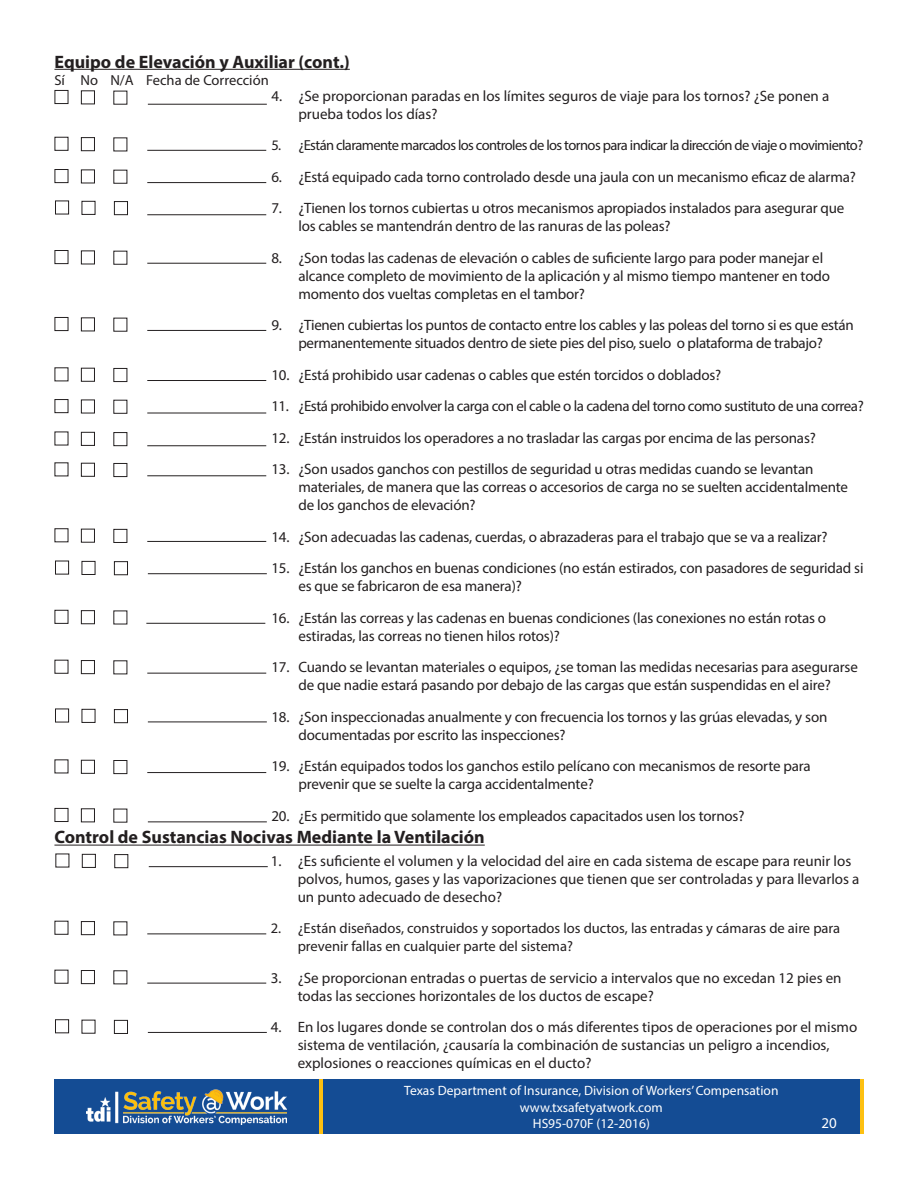
<style>
.page{position:relative;width:918px;height:1188px;background:#fff}
.page>*{position:absolute;margin:0;border:0;box-sizing:border-box;transform-origin:0 0}
.t1{font:700 18px "Myriad Pro";color:#231f20}
.t2{font:15px/18px "Myriad Pro";letter-spacing:-.01em;color:#231f20}
.t3{font:15px "Myriad Pro";letter-spacing:-.03em;color:#231f20}
.t4{font:15px "Myriad Pro";color:#fff}
.t5{font:14.55px/18px "Myriad Pro";color:#231f20}
.t6{font:14.55px "Myriad Pro";letter-spacing:-.04em;color:#231f20}
.t7{font:13.5px/16.5px "Myriad Pro";color:#fff;text-align:center}
</style>
<div class="page">
<div style="left:54px;top:1080px;width:810px;height:54px;background:#144c94"></div>
<img style="left:87px;top:1089px;width:199px;height:36px">
<hr style="left:319px;top:1080px;width:4px;height:54px;background:#fdc011">
<hr style="left:860px;top:1080px;width:4px;height:54px;background:#fdc011">
<hr style="left:54px;top:69px;width:296px;height:1px;background:#231f20">
<div style="left:55px;top:90px;width:13px;height:14px;border:1px solid #231f20"></div>
<div style="left:81px;top:90px;width:14px;height:14px;border:1px solid #231f20"></div>
<div style="left:55px;top:137px;width:13px;height:14px;border:1px solid #231f20"></div>
<div style="left:81px;top:137px;width:14px;height:14px;border:1px solid #231f20"></div>
<div style="left:55px;top:169px;width:13px;height:14px;border:1px solid #231f20"></div>
<div style="left:81px;top:170px;width:14px;height:13px;border:1px solid #231f20"></div>
<div style="left:113px;top:170px;width:14px;height:14px;border:1px solid #231f20"></div>
<div style="left:55px;top:201px;width:14px;height:13px;border:1px solid #231f20"></div>
<div style="left:82px;top:201px;width:13px;height:14px;border:1px solid #231f20"></div>
<div style="left:114px;top:201px;width:14px;height:14px;border:1px solid #231f20"></div>
<div style="left:55px;top:250px;width:13px;height:14px;border:1px solid #231f20"></div>
<div style="left:81px;top:251px;width:14px;height:13px;border:1px solid #231f20"></div>
<div style="left:113px;top:251px;width:14px;height:14px;border:1px solid #231f20"></div>
<div style="left:55px;top:317px;width:13px;height:14px;border:1px solid #231f20"></div>
<div style="left:81px;top:318px;width:14px;height:13px;border:1px solid #231f20"></div>
<div style="left:81px;top:368px;width:14px;height:14px;border:1px solid #231f20"></div>
<div style="left:113px;top:368px;width:14px;height:14px;border:1px solid #231f20"></div>
<div style="left:55px;top:399px;width:13px;height:14px;border:1px solid #231f20"></div>
<div style="left:81px;top:400px;width:14px;height:13px;border:1px solid #231f20"></div>
<div style="left:113px;top:400px;width:14px;height:14px;border:1px solid #231f20"></div>
<div style="left:81px;top:432px;width:14px;height:14px;border:1px solid #231f20"></div>
<div style="left:113px;top:432px;width:14px;height:14px;border:1px solid #231f20"></div>
<div style="left:81px;top:463px;width:14px;height:14px;border:1px solid #231f20"></div>
<div style="left:113px;top:463px;width:14px;height:14px;border:1px solid #231f20"></div>
<div style="left:55px;top:528px;width:13px;height:14px;border:1px solid #231f20"></div>
<div style="left:81px;top:529px;width:14px;height:14px;border:1px solid #231f20"></div>
<div style="left:113px;top:529px;width:14px;height:14px;border:1px solid #231f20"></div>
<div style="left:55px;top:561px;width:14px;height:13px;border:1px solid #231f20"></div>
<div style="left:82px;top:561px;width:13px;height:14px;border:1px solid #231f20"></div>
<div style="left:114px;top:561px;width:14px;height:14px;border:1px solid #231f20"></div>
<div style="left:55px;top:610px;width:13px;height:14px;border:1px solid #231f20"></div>
<div style="left:81px;top:610px;width:14px;height:14px;border:1px solid #231f20"></div>
<div style="left:55px;top:660px;width:13px;height:14px;border:1px solid #231f20"></div>
<div style="left:81px;top:660px;width:14px;height:14px;border:1px solid #231f20"></div>
<div style="left:55px;top:709px;width:14px;height:13px;border:1px solid #231f20"></div>
<div style="left:82px;top:709px;width:13px;height:14px;border:1px solid #231f20"></div>
<div style="left:114px;top:709px;width:14px;height:14px;border:1px solid #231f20"></div>
<div style="left:81px;top:760px;width:14px;height:14px;border:1px solid #231f20"></div>
<div style="left:113px;top:760px;width:14px;height:14px;border:1px solid #231f20"></div>
<div style="left:55px;top:808px;width:13px;height:14px;border:1px solid #231f20"></div>
<div style="left:81px;top:808px;width:14px;height:14px;border:1px solid #231f20"></div>
<hr style="left:148px;top:104px;width:119px;height:1px;background:#231f20">
<hr style="left:147px;top:150px;width:119px;height:1px;background:#231f20">
<hr style="left:147px;top:182px;width:119px;height:1px;background:#231f20">
<hr style="left:147px;top:214px;width:119px;height:1px;background:#231f20">
<hr style="left:147px;top:263px;width:119px;height:1px;background:#231f20">
<hr style="left:147px;top:330px;width:119px;height:1px;background:#231f20">
<hr style="left:147px;top:380px;width:119px;height:1px;background:#231f20">
<hr style="left:147px;top:413px;width:119px;height:1px;background:#231f20">
<hr style="left:147px;top:445px;width:119px;height:1px;background:#231f20">
<hr style="left:147px;top:475px;width:119px;height:1px;background:#231f20">
<hr style="left:147px;top:541px;width:119px;height:1px;background:#231f20">
<hr style="left:148px;top:573px;width:119px;height:1px;background:#231f20">
<hr style="left:146px;top:623px;width:119px;height:1px;background:#231f20">
<hr style="left:147px;top:673px;width:119px;height:1px;background:#231f20">
<hr style="left:148px;top:722px;width:119px;height:1px;background:#231f20">
<hr style="left:147px;top:772px;width:119px;height:1px;background:#231f20">
<hr style="left:148px;top:821px;width:119px;height:1px;background:#231f20">
<hr style="left:54px;top:845px;width:431px;height:1px;background:#231f20">
<div style="left:82px;top:854px;width:14px;height:14px;border:1px solid #231f20"></div>
<div style="left:114px;top:854px;width:14px;height:14px;border:1px solid #231f20"></div>
<div style="left:55px;top:921px;width:13px;height:14px;border:1px solid #231f20"></div>
<div style="left:81px;top:921px;width:14px;height:14px;border:1px solid #231f20"></div>
<div style="left:55px;top:970px;width:13px;height:14px;border:1px solid #231f20"></div>
<div style="left:81px;top:970px;width:14px;height:14px;border:1px solid #231f20"></div>
<div style="left:55px;top:1019px;width:14px;height:14px;border:1px solid #231f20"></div>
<div style="left:114px;top:1020px;width:14px;height:14px;border:1px solid #231f20"></div>
<hr style="left:149px;top:866px;width:119px;height:1px;background:#231f20">
<hr style="left:148px;top:1032px;width:119px;height:1px;background:#231f20">
<hr style="left:147px;top:934px;width:119px;height:1px;background:#231f20">
<hr style="left:147px;top:983px;width:119px;height:1px;background:#231f20">
<p class="t1" style="left:54px;top:50px;width:297px">Equipo de Elevación y Auxiliar (cont.)</p>
<p class="t5" style="left:54px;top:71px;width:216px">Sí No N/A Fecha de Corrección</p>
<p class="t2" style="left:298px;top:86px;width:532px;text-indent:-27px">4. ¿Se proporcionan paradas en los límites seguros de viaje para los tornos? ¿Se ponen a prueba todos los días?</p>
<p class="t6" style="left:271px;top:136px;width:593px">5. ¿Están claramente marcados los controles de los tornos para indicar la dirección de viaje o movimiento?</p>
<p class="t2" style="left:271px;top:167px;width:586px">6. ¿Está equipado cada torno controlado desde una jaula con un mecanismo eficaz de alarma?</p>
<p class="t2" style="left:298px;top:199px;width:548px;text-indent:-27px">7. ¿Tienen los tornos cubiertas u otros mecanismos apropiados instalados para asegurar que los cables se mantendrán dentro de las ranuras de las poleas?</p>
<p class="t2" style="left:298px;top:248px;width:533px;text-indent:-27px">8. ¿Son todas las cadenas de elevación o cables de suficiente largo para poder manejar el alcance completo de movimiento de la aplicación y al mismo tiempo mantener en todo momento dos vueltas completas en el tambor?</p>
<p class="t2" style="left:271px;top:316px;width:584px;text-align:center">9. ¿Tienen cubiertas los puntos de contacto entre los cables y las poleas del torno si es que están permanentemente situados dentro de siete pies del piso, suelo o plataforma de trabajo?</p>
<p class="t2" style="left:271px;top:365px;width:452px">10. ¿Está prohibido usar cadenas o cables que estén torcidos o doblados?</p>
<p class="t3" style="left:271px;top:397px;width:594px">11. ¿Está prohibido envolver la carga con el cable o la cadena del torno como sustituto de una correa?</p>
<p class="t2" style="left:271px;top:428px;width:546px">12. ¿Están instruidos los operadores a no trasladar las cargas por encima de las personas?</p>
<p class="t2" style="left:298px;top:460px;width:551px;text-indent:-27px">13. ¿Son usados ganchos con pestillos de seguridad u otras medidas cuando se levantan materiales, de manera que las correas o accesorios de carga no se suelten accidentalmente de los ganchos de elevación?</p>
<p class="t2" style="left:271px;top:527px;width:558px">14. ¿Son adecuadas las cadenas, cuerdas, o abrazaderas para el trabajo que se va a realizar?</p>
<p class="t2" style="left:298px;top:559px;width:567px;text-indent:-27px">15. ¿Están los ganchos en buenas condiciones (no están estirados, con pasadores de seguridad si es que se fabricaron de esa manera)?</p>
<p class="t2" style="left:298px;top:608px;width:529px;text-indent:-27px">16. ¿Están las correas y las cadenas en buenas condiciones (las conexiones no están rotas o estiradas, las correas no tienen hilos rotos)?</p>
<p class="t2" style="left:271px;top:658px;width:588px;text-align:center">17. Cuando se levantan materiales o equipos, ¿se toman las medidas necesarias para asegurarse de que nadie estará pasando por debajo de las cargas que están suspendidas en el aire?</p>
<p class="t2" style="left:298px;top:707px;width:531px;text-indent:-27px">18. ¿Son inspeccionadas anualmente y con frecuencia los tornos y las grúas elevadas, y son documentadas por escrito las inspecciones?</p>
<p class="t2" style="left:298px;top:757px;width:514px;text-indent:-27px">19. ¿Están equipados todos los ganchos estilo pelícano con mecanismos de resorte para prevenir que se suelte la carga accidentalmente?</p>
<p class="t2" style="left:271px;top:806px;width:475px">20. ¿Es permitido que solamente los empleados capacitados usen los tornos?</p>
<h2 class="t1" style="left:54px;top:825px;width:432px">Control de Sustancias Nocivas Mediante la Ventilación</h2>
<p class="t2" style="left:298px;top:852px;width:563px;text-indent:-27px">1. ¿Es suficiente el volumen y la velocidad del aire en cada sistema de escape para reunir los polvos, humos, gases y las vaporizaciones que tienen que ser controladas y para llevarlos a un punto adecuado de desecho?</p>
<p class="t5" style="left:298px;top:919px;width:544px;text-indent:-27px">2. ¿Están diseñados, construidos y soportados los ductos, las entradas y cámaras de aire para prevenir fallas en cualquier parte del sistema?</p>
<p class="t2" style="left:298px;top:969px;width:545px;text-indent:-27px">3. ¿Se proporcionan entradas o puertas de servicio a intervalos que no excedan 12 pies en todas las secciones horizontales de los ductos de escape?</p>
<p class="t2" style="left:298px;top:1018px;width:561px;text-indent:-27px">4. En los lugares donde se controlan dos o más diferentes tipos de operaciones por el mismo sistema de ventilación, ¿causaría la combinación de sustancias un peligro a incendios, explosiones o reacciones químicas en el ducto?</p>
<p class="t7" style="left:404px;top:1083px;width:376px">Texas Department of Insurance, Division of Workers’ Compensation www.txsafetyatwork.com<br>HS95-070F (12-2016)</p>
<p class="t4" style="left:821px;top:1114px;width:17px">20</p>
</div>
